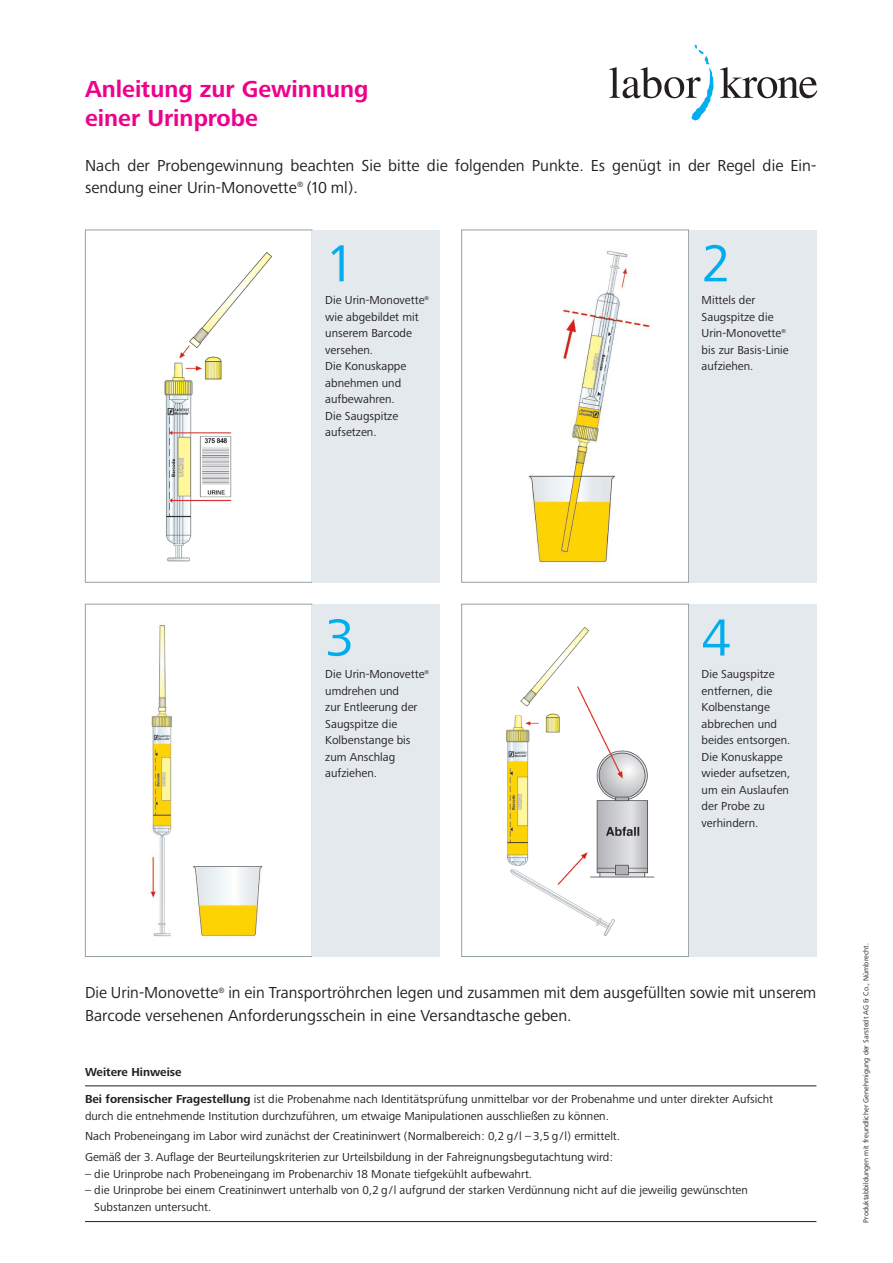
<style>
.page{position:relative;width:893px;height:1263px;background:#fff}
.page>*{position:absolute;margin:0;border:0;box-sizing:border-box;transform-origin:0 0}
.t1{font:54px "Frutiger Next Pro";color:#00aeef}
.t2{font:700 24px/28.5px "Frutiger Next Pro";color:#ed028c}
.t3{font:16.5px/22.5px "Frutiger Next Pro";color:#231f20}
.t4{font:12px/16.5px "Frutiger Next Pro";color:#231f20}
.t5{font:700 12px "Frutiger Next Pro";color:#231f20}
.t6{font:7.5px "Frutiger Next Pro";letter-spacing:.01em;color:#231f20}
.s1{font-weight:700}
</style>
<div class="page">
<svg style="left:720px;top:67px;width:97px;height:31px"></svg>
<svg style="left:609px;top:45px;width:104px;height:76px"></svg>
<hr style="left:85px;top:1085px;width:731px;height:1px;background:#231f20">
<hr style="left:85px;top:1221px;width:731px;height:1px;background:#231f20">
<img style="left:164px;top:252px;width:108px;height:310px">
<div style="left:85px;top:230px;width:228px;height:353px;border:1px solid #95a2a3"></div>
<img style="left:150px;top:625px;width:113px;height:312px">
<div style="left:85px;top:604px;width:228px;height:353px;border:1px solid #95a2a3"></div>
<img style="left:528px;top:251px;width:122px;height:312px">
<div style="left:461px;top:230px;width:228px;height:353px;border:1px solid #95a2a3"></div>
<img style="left:506px;top:627px;width:149px;height:309px">
<div style="left:461px;top:604px;width:228px;height:353px;border:1px solid #95a2a3"></div>
<div style="left:313px;top:230px;width:127px;height:353px;background:#e4e9ed"></div>
<div style="left:689px;top:230px;width:127px;height:353px;background:#e4e9ed"></div>
<div style="left:313px;top:604px;width:127px;height:353px;background:#e4e9ed"></div>
<div style="left:689px;top:604px;width:127px;height:353px;background:#e4e9ed"></div>
<h2 class="t2" style="left:85px;top:75px;width:285px">Anleitung zur Gewinnung einer Urinprobe</h2>
<h3 class="t3" style="left:85px;top:154px;width:733px">Nach der Probengewinnung beachten Sie bitte die folgenden Punkte. Es genügt in der Regel die Ein&shy;sendung einer Urin-Monovette<sup>®</sup> (10 ml).</h3>
<h1 class="t1" style="left:325px;top:232px;width:31px">1</h1>
<p class="t4" style="left:325px;top:292px;width:105px">Die Urin-Monovette<sup>® </sup>wie abgebildet mit unserem Barcode versehen.<br>Die Konuskappe abnehmen und aufbewahren.<br>Die Saugspitze aufsetzen.</p>
<h1 class="t1" style="left:702px;top:232px;width:31px">2</h1>
<p class="t4" style="left:702px;top:292px;width:89px">Mittels der<br>Saugspitze die<br>Urin-Monovette<sup>® </sup>bis zur Basis-Linie aufziehen.</p>
<h1 class="t1" style="left:325px;top:607px;width:31px">3</h1>
<p class="t4" style="left:325px;top:666px;width:105px">Die Urin-Monovette<sup>® </sup>umdrehen und<br>zur Entleerung der<br>Saugspitze die<br>Kolbenstange bis zum Anschlag aufziehen.</p>
<h1 class="t1" style="left:702px;top:607px;width:31px">4</h1>
<p class="t4" style="left:702px;top:666px;width:90px">Die Saugspitze entfernen, die<br>Kolbenstange abbrechen und beides entsorgen.<br>Die Konuskappe wieder aufsetzen, um ein Auslaufen der Probe zu verhindern.</p>
<h3 class="t3" style="left:85px;top:982px;width:733px">Die Urin-Monovette<sup>®</sup> in ein Transportröhrchen legen und zusammen mit dem ausgefüllten sowie mit unserem<br>Barcode versehenen Anforderungsschein in eine Versandtasche geben.</h3>
<p class="t5" style="left:85px;top:1065px;width:98px">Weitere Hinweise</p>
<p class="t4" style="left:85px;top:1091px;width:690px"><span class="s1">Bei forensischer Fragestellung</span> ist die Probenahme nach Identitätsprüfung unmittelbar vor der Probenahme und unter direkter Aufsicht durch die entnehmende Institution durchzuführen, um etwaige Manipulationen ausschließen zu können.</p>
<p class="t4" style="left:85px;top:1126px;width:537px;line-height:20.7px">Nach Probeneingang im Labor wird zunächst der Creatininwert (Normalbereich: 0,2 g/l – 3,5 g/l) ermittelt.<br>Gemäß der 3. Auflage der Beurteilungskriterien zur Urteilsbildung in der Fahreignungsbegutachtung wird:</p>
<p class="t4" style="left:85px;top:1165px;width:449px">– die Urinprobe nach Probeneingang im Probenarchiv 18 Monate tiefgekühlt aufbewahrt.</p>
<p class="t4" style="left:94px;top:1182px;width:655px;text-indent:-9px">– die Urinprobe bei einem Creatininwert unterhalb von 0,2 g/l aufgrund der starken Verdünnung nicht auf die jeweilig gewünschten<br>Substanzen untersucht.</p>
<p class="t6" style="left:862px;top:1222px;width:281px;rotate:-90deg">Produktabbildungen mit freundlicher Genehmigung der Sarstedt AG &amp; Co., Nümbrecht.</p>
</div>
